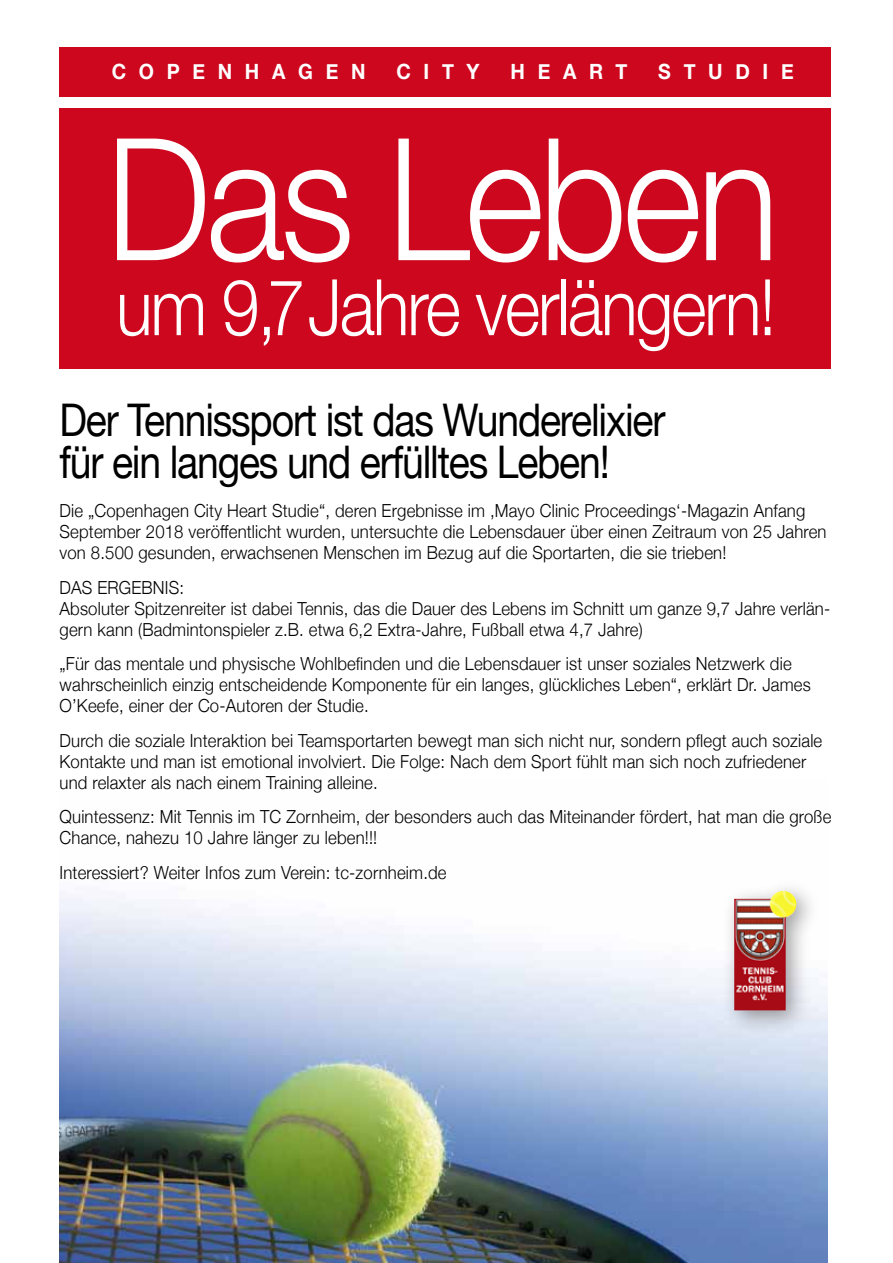
<style>
.page{position:relative;width:893px;height:1263px;background:#fff}
.page>*{position:absolute;margin:0;border:0;box-sizing:border-box;transform-origin:0 0}
.t1{font:300 170.25px "Helvetica Neue";letter-spacing:-.03em;color:#fff;scale:.9 1}
.t2{font:300 78px "Helvetica Neue";letter-spacing:-.03em;color:#fff;scale:.87 1}
.t3{font:45px/42px "Helvetica Neue";letter-spacing:-.03em;color:#000;scale:.87 1}
.t4{font:700 21px "Helvetica Neue";letter-spacing:.65em;color:#fff;scale:.93 1}
.t5{font:300 18px/21px "Helvetica Neue";letter-spacing:.01em;color:#000;scale:.93 1}
</style>
<div class="page">
<img style="left:60px;top:891px;width:768px;height:372px">
<div style="left:60px;top:108px;width:771px;height:261px;background:#cd071e"></div>
<div style="left:60px;top:48px;width:771px;height:49px;background:#cd071e"></div>
<div style="left:720px;top:877px;width:99px;height:157px;background:#000;opacity:.37"></div>
<img style="left:734px;top:891px;width:62px;height:119px">
<p class="t4" style="left:112px;top:55px;width:274px">COPENHAGEN</p>
<p class="t4" style="left:396px;top:55px;width:91px">CITY</p>
<p class="t4" style="left:510px;top:55px;width:127px">H EART</p>
<p class="t4" style="left:658px;top:55px;width:147px">STUDIE</p>
<h1 class="t1" style="left:106px;top:62px;width:749px">Das Leben</h1>
<h2 class="t2" style="left:116px;top:244px;width:760px">um 9,7Jahre verlängern!</h2>
<h3 class="t3" style="left:60px;top:402px;width:698px">Der Tennissport ist das Wunderelixier für ein langes und erfülltes Leben!</h3>
<p class="t5" style="left:60px;top:499px;width:826px">Die „Copenhagen City Heart Studie“, deren Ergebnisse im ‚Mayo Clinic Proceedings‘-Magazin Anfang<br>September 2018 veröffentlicht wurden, untersuchte die Lebensdauer über einen Zeitraum von 25 Jahren von 8.500 gesunden, erwachsenen Menschen im Bezug auf die Sportarten, die sie trieben!</p>
<p class="t5" style="left:60px;top:575px;width:830px">Das Ergebnis:<br>Absoluter Spitzenreiter ist dabei Tennis, das die Dauer des Lebens im Schnitt um ganze 9,7 Jahre verlän&shy;gern kann (Badmintonspieler z.B. etwa 6,2 Extra-Jahre, Fußball etwa 4,7 Jahre)</p>
<p class="t5" style="left:60px;top:652px;width:809px">„Für das mentale und physische Wohlbefinden und die Lebensdauer ist unser soziales Netzwerk die wahrscheinlich einzig entscheidende Komponente für ein langes, glückliches Leben“, erklärt Dr. James<br>O’Keefe, einer der Co-Autoren der Studie.</p>
<p class="t5" style="left:60px;top:728px;width:822px">Durch die soziale I nteraktion bei Teamsportarten bewegt man sich nicht nur, sondern pflegt auch soziale<br>Kontakte und man ist emotional involviert. Die Folge: Nach dem Sport fühlt man sich noch zufriedener und relaxter als nach einem Training alleine.</p>
<p class="t5" style="left:60px;top:805px;width:831px">Quintessenz: Mit Tennis im TC Zornheim, der besonders auch das Miteinander fördert, hat man die große<br>Chance, nahezu 10 Jahre länger zu leben!!!</p>
<p class="t5" style="left:60px;top:861px;width:418px">Interessiert? Weiter I nfos zum Verein: tc-zornheim.de</p>
</div>
